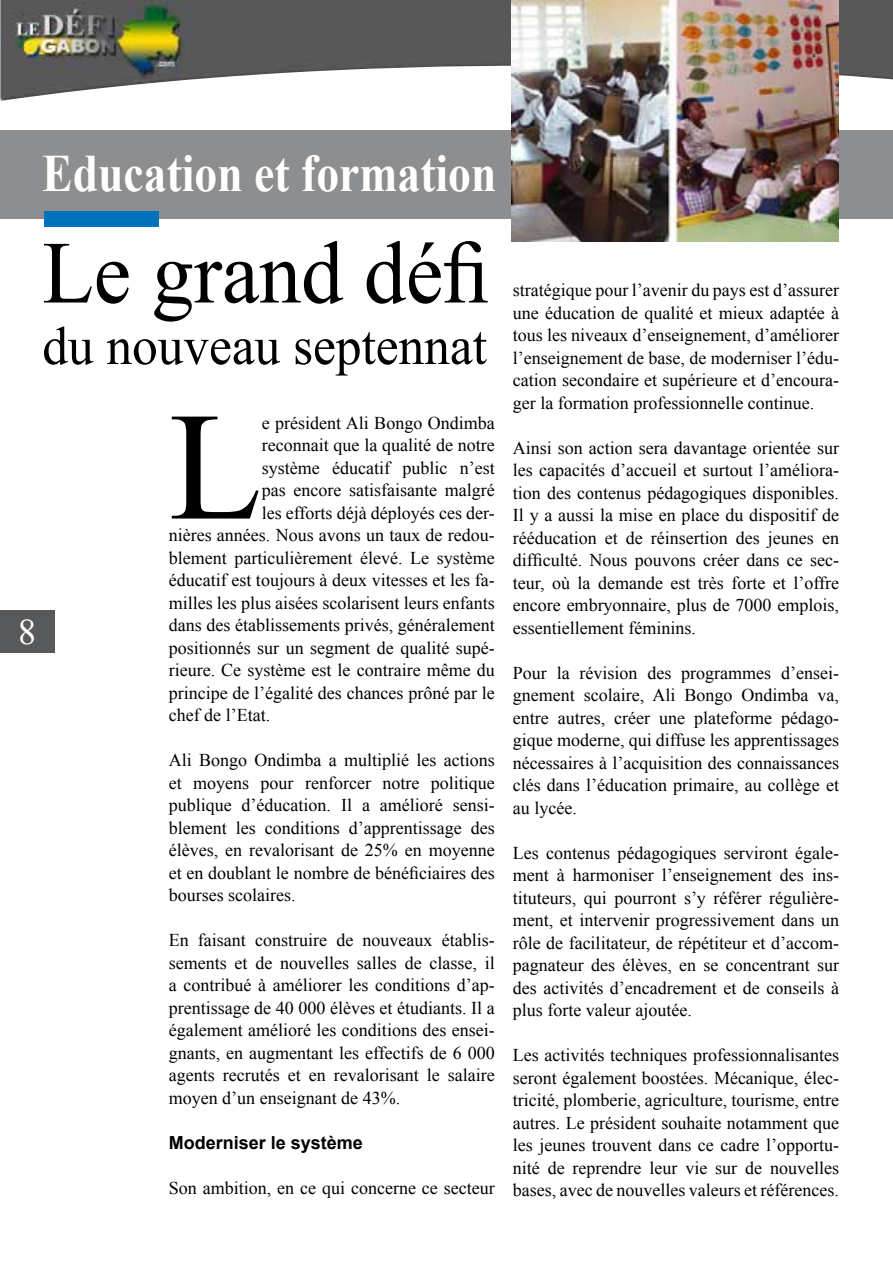
<style>
.page{position:relative;width:893px;height:1263px;background:#fff}
.page>*{position:absolute;margin:0;border:0;box-sizing:border-box;transform-origin:0 0}
.t1{font:153.9px "Times New Roman";color:#000}
.t2{font:88.5px "Times New Roman";color:#000;scale:.95 1}
.t3{font:54px "Times New Roman";color:#000;scale:.95 1}
.t4{font:700 52.5px "Times New Roman";color:#fff;scale:.87 1}
.t5{font:36px "Times New Roman";color:#fff}
.t6{font:18px/22.5px "Times New Roman";color:#000;text-align:justify}
.t7{font:700 18px "Arial";color:#000}
</style>
<div class="page">
<div style="left:0;top:610px;width:54px;height:43px;background:#58595b"></div>
<img style="left:0;top:0;width:893px;height:101px">
<div style="left:0;top:130px;width:893px;height:89px;background:#8d8e90"></div>
<div style="left:44px;top:211px;width:115px;height:15px;background:#0072bc"></div>
<img style="left:511px;top:0;width:328px;height:241px">
<h3 class="t4" style="left:42px;top:136px;width:524px">Education et formation</h3>
<h2 class="t2" style="left:42px;top:210px;width:473px">Le grand défi</h2>
<h3 class="t3" style="left:42px;top:308px;width:469px">du nouveau septennat</h3>
<h3 class="t5" style="left:18px;top:606px;width:19px">8</h3>
<h1 class="t1" style="left:169px;top:358px;width:95px">L</h1>
<p class="t6" style="left:262px;top:411px;width:235px">e président Ali Bongo Ondimba</p>
<p class="t6" style="left:262px;top:433px;width:235px">reconnait que la qualité de notre</p>
<p class="t6" style="left:262px;top:456px;width:235px">système éducatif public n’est</p>
<p class="t6" style="left:262px;top:478px;width:235px">pas encore satisfaisante malgré</p>
<p class="t6" style="left:262px;top:501px;width:235px">les efforts déjà déployés ces der-</p>
<p class="t6" style="left:169px;top:523px;width:328px">nières années. Nous avons un taux de redou-</p>
<p class="t6" style="left:169px;top:546px;width:328px">blement particulièrement élevé. Le système</p>
<p class="t6" style="left:169px;top:568px;width:328px">éducatif est toujours à deux vitesses et les fa-</p>
<p class="t6" style="left:169px;top:591px;width:328px">milles les plus aisées scolarisent leurs enfants</p>
<p class="t6" style="left:169px;top:613px;width:328px">dans des établissements privés, généralement</p>
<p class="t6" style="left:169px;top:636px;width:328px">positionnés sur un segment de qualité supé-</p>
<p class="t6" style="left:169px;top:658px;width:328px">rieure. Ce système est le contraire même du</p>
<p class="t6" style="left:169px;top:681px;width:328px">principe de l’égalité des chances prôné par le</p>
<p class="t6" style="left:169px;top:703px;width:103px">chef de l’Etat.</p>
<p class="t6" style="left:169px;top:748px;width:328px">Ali Bongo Ondimba a multiplié les actions et moyens pour renforcer notre politique publique d’éducation. Il a amélioré sensi&shy;blement les conditions d’apprentissage des élèves, en revalorisant de 25% en moyenne et en doublant le nombre de bénéficiaires des bourses scolaires.</p>
<p class="t6" style="left:169px;top:928px;width:328px">En faisant construire de nouveaux établis&shy;sements et de nouvelles salles de classe, il a contribué à améliorer les conditions d’ap&shy;prentissage de 40 000 élèves et étudiants. Il a également amélioré les conditions des ensei&shy;gnants, en augmentant les effectifs de 6 000 agents recrutés et en revalorisant le salaire moyen d’un enseignant de 43%.</p>
<p class="t7" style="left:169px;top:1129px;width:196px">Moderniser le système</p>
<p class="t6" style="left:169px;top:1176px;width:328px">Son ambition, en ce qui concerne ce secteur</p>
<p class="t6" style="left:513px;top:278px;width:328px">stratégique pour l’avenir du pays est d’assurer une éducation de qualité et mieux adaptée à tous les niveaux d’enseignement, d’améliorer l’enseignement de base, de moderniser l’édu&shy;cation secondaire et supérieure et d’encoura&shy;ger la formation professionnelle continue.</p>
<p class="t6" style="left:513px;top:436px;width:328px">Ainsi son action sera davantage orientée sur les capacités d’accueil et surtout l’améliora&shy;tion des contenus pédagogiques disponibles.<br>Il y a aussi la mise en place du dispositif de rééducation et de réinsertion des jeunes en difficulté. Nous pouvons créer dans ce sec&shy;teur, où la demande est très forte et l’offre encore embryonnaire, plus de 7000 emplois, essentiellement féminins.</p>
<p class="t6" style="left:513px;top:661px;width:328px">Pour la révision des programmes d’ensei&shy;gnement scolaire, Ali Bongo Ondimba va, entre autres, créer une plateforme pédago&shy;gique moderne, qui diffuse les apprentissages nécessaires à l’acquisition des connaissances clés dans l’éducation primaire, au collège et au lycée.</p>
<p class="t6" style="left:513px;top:841px;width:328px">Les contenus pédagogiques serviront égale&shy;ment à harmoniser l’enseignement des ins&shy;tituteurs, qui pourront s’y référer régulière&shy;ment, et intervenir progressivement dans un rôle de facilitateur, de répétiteur et d’accom&shy;pagnateur des élèves, en se concentrant sur des activités d’encadrement et de conseils à plus forte valeur ajoutée.</p>
<p class="t6" style="left:513px;top:1043px;width:328px">Les activités techniques professionnalisantes seront également boostées. Mécanique, élec&shy;tricité, plomberie, agriculture, tourisme, entre autres. Le président souhaite notamment que les jeunes trouvent dans ce cadre l’opportu&shy;nité de reprendre leur vie sur de nouvelles bases, avec de nouvelles valeurs et références.</p>
</div>
